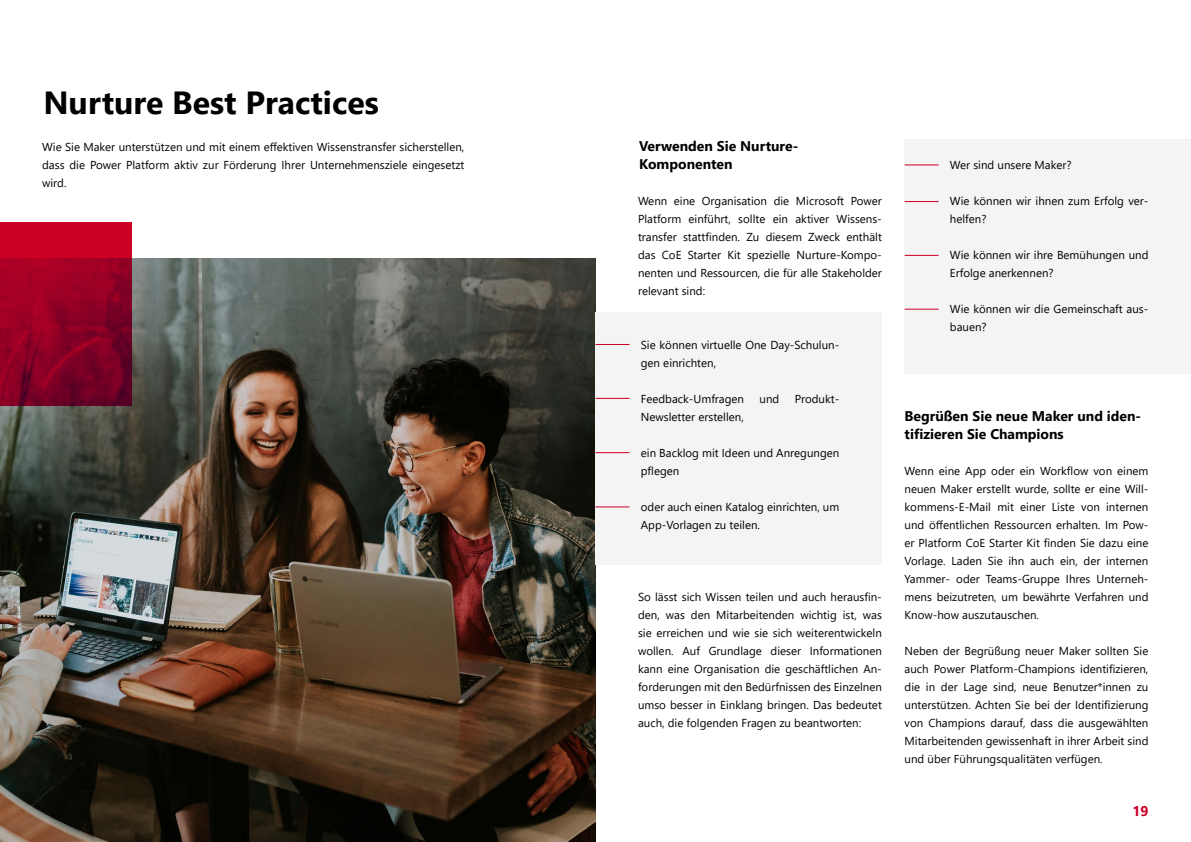
<style>
.page{position:relative;width:1191px;height:842px;background:#fff}
.page>*{position:absolute;margin:0;border:0;box-sizing:border-box;transform-origin:0 0}
.t1{font:700 32px "Segoe UI";color:#000}
.t2{font:700 14px/18px "Segoe UI";color:#000}
.t3{font:700 14px "Segoe UI";color:#cc0025}
.t4{font:11.5px/18px "Segoe UI";color:#000}
</style>
<div class="page">
<img style="left:0;top:259px;width:595px;height:583px">
<div style="left:904px;top:140px;width:287px;height:234px;background:#f4f4f4"></div>
<div style="left:595px;top:313px;width:287px;height:252px;background:#f4f4f4"></div>
<hr style="left:904px;top:164px;width:34px;height:1px;background:#cc0025">
<hr style="left:595px;top:344px;width:34px;height:1px;background:#cc0025">
<hr style="left:904px;top:201px;width:34px;height:1px;background:#cc0025">
<hr style="left:595px;top:398px;width:34px;height:1px;background:#cc0025">
<hr style="left:904px;top:255px;width:34px;height:1px;background:#cc0025">
<hr style="left:595px;top:452px;width:34px;height:1px;background:#cc0025">
<hr style="left:904px;top:309px;width:34px;height:1px;background:#cc0025">
<hr style="left:595px;top:506px;width:34px;height:1px;background:#cc0025">
<svg style="left:0;top:223px;width:131px;height:183px;background:#970025"></svg>
<h1 class="t1" style="left:43px;top:73px;width:337px">Nurture Best Practices</h1>
<p class="t4" style="left:42px;top:136px;width:424px;text-align:justify">Wie Sie Maker unterstützen und mit einem effektiven Wissenstransfer sicherstellen, dass die Power Platform aktiv zur Förderung Ihrer Unternehmensziele eingesetzt wird.</p>
<p class="t2" style="left:639px;top:136px;width:161px">Verwenden Sie Nurture-<br>Komponenten</p>
<p class="t4" style="left:638px;top:190px;width:245px;text-align:justify">Wenn eine Organisation die Microsoft Power Platform einführt, sollte ein aktiver Wissens&shy;transfer stattfinden. Zu diesem Zweck enthält das CoE Starter Kit spezielle Nurture-Kompo&shy;nenten und Ressourcen, die für alle Stakeholder relevant sind:</p>
<p class="t4" style="left:641px;top:334px;width:200px">Sie können virtuelle One Day-Schulun&shy;gen einrichten,</p>
<p class="t4" style="left:641px;top:388px;width:105px">Feedback-Umfragen</p>
<p class="t4" style="left:759px;top:388px;width:21px">und</p>
<p class="t4" style="left:794px;top:388px;width:46px">Produkt-</p>
<p class="t4" style="left:641px;top:406px;width:104px">Newsletter erstellen,</p>
<p class="t4" style="left:641px;top:442px;width:200px">ein Backlog mit Ideen und Anregungen pflegen</p>
<p class="t4" style="left:641px;top:496px;width:200px">oder auch einen Katalog einrichten, um<br>App-Vorlagen zu teilen.</p>
<p class="t4" style="left:638px;top:586px;width:245px;text-align:justify">So lässt sich Wissen teilen und auch herausfin&shy;den, was den Mitarbeitenden wichtig ist, was sie erreichen und wie sie sich weiterentwickeln wollen. Auf Grundlage dieser Informationen kann eine Organisation die geschäftlichen An&shy;forderungen mit den Bedürfnissen des Einzelnen umso besser in Einklang bringen. Das bedeutet auch, die folgenden Fragen zu beantworten:</p>
<p class="t4" style="left:950px;top:154px;width:123px">Wer sind unsere Maker?</p>
<p class="t4" style="left:950px;top:190px;width:200px">Wie können wir ihnen zum Erfolg ver&shy;helfen?</p>
<p class="t4" style="left:950px;top:244px;width:200px">Wie können wir ihre Bemühungen und<br>Erfolge anerkennen?</p>
<p class="t4" style="left:950px;top:298px;width:200px">Wie können wir die Gemeinschaft aus&shy;bauen?</p>
<p class="t2" style="left:904px;top:405px;width:238px">Begrüßen Sie neue Maker und iden&shy;tifizieren Sie Champions</p>
<p class="t4" style="left:904px;top:460px;width:245px;text-align:justify">Wenn eine App oder ein Workflow von einem neuen Maker erstellt wurde, sollte er eine Will&shy;kommens-E-Mail mit einer Liste von internen und öffentlichen Ressourcen erhalten. Im Pow&shy;er Platform CoE Starter Kit finden Sie dazu eine Vorlage. Laden Sie ihn auch ein, der internen Yammer- oder Teams-Gruppe Ihres Unterneh&shy;mens beizutreten, um bewährte Verfahren und Know-how auszutauschen.</p>
<p class="t4" style="left:904px;top:640px;width:245px;text-align:justify">Neben der Begrüßung neuer Maker sollten Sie auch Power Platform-Champions identifizieren, die in der Lage sind, neue Benutzer*innen zu unterstützen. Achten Sie bei der Identifizierung von Champions darauf, dass die ausgewählten Mitarbeitenden gewissenhaft in ihrer Arbeit sind und über Führungsqualitäten verfügen.</p>
<p class="t3" style="left:1132px;top:798px;width:18px">19</p>
</div>
